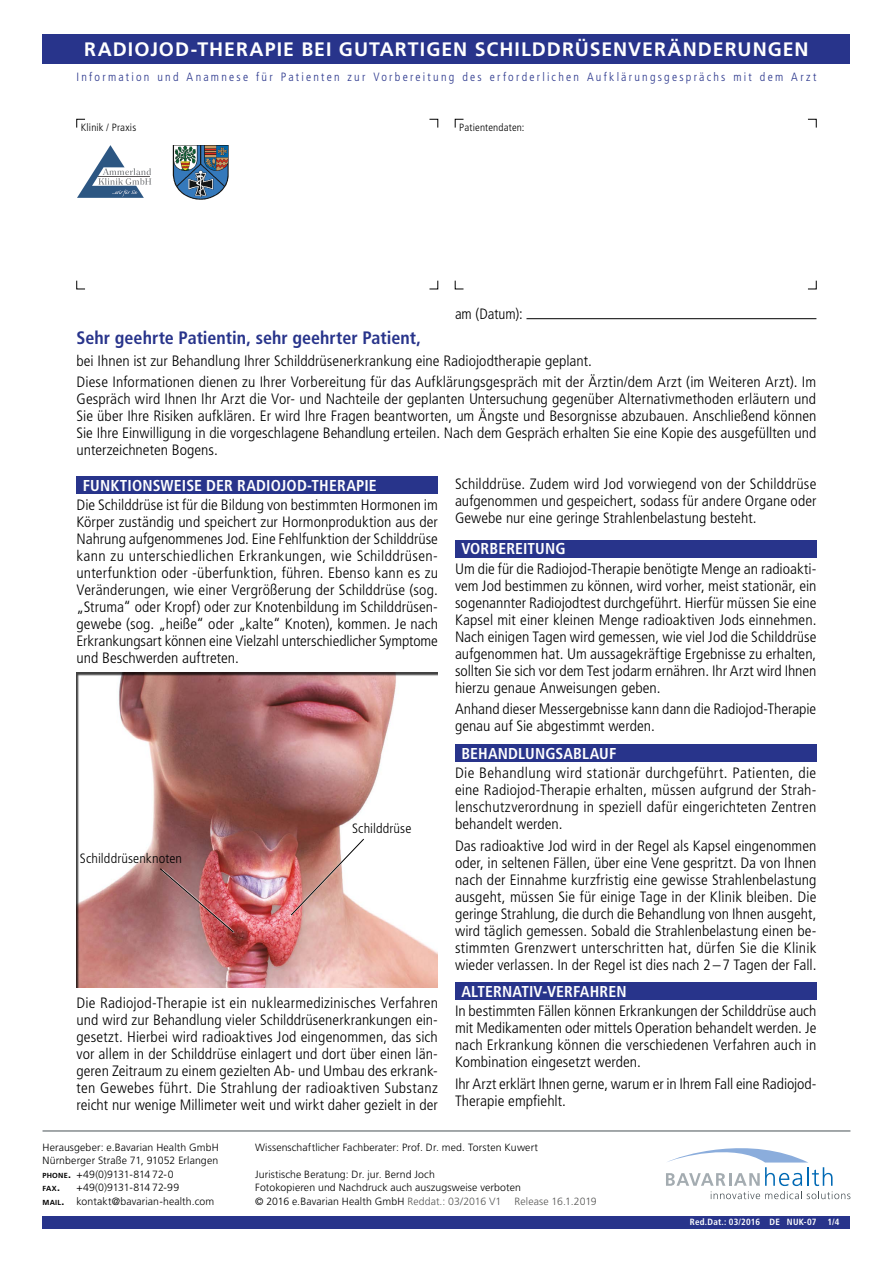
<style>
.page{position:relative;width:893px;height:1263px;background:#fff}
.page>*{position:absolute;margin:0;border:0;box-sizing:border-box;transform-origin:0 0}
.t1{font:700 19.5px "Frutiger LT Pro";letter-spacing:.05em;color:#fff}
.t2{font:700 condensed 18px "Frutiger LT Pro";color:#28348b}
.t3{font:700 condensed 15.75px "Frutiger LT Pro";letter-spacing:.005em;color:#fff}
.t4{font:300 condensed 15px/17px "Frutiger LT Pro";color:#000;text-align:justify;scale:1.05 1}
.t5{font:300 condensed 15px "Frutiger LT Pro";color:#000}
.t6{font:300 condensed 13.5px "Frutiger LT Pro";letter-spacing:.005em;color:#000;scale:1.05 1}
.t7{font:300 condensed 12px "Frutiger LT Pro";letter-spacing:.185em;color:#28348b}
.t8{font:300 10.5px/13.5px "Frutiger LT Pro";letter-spacing:.01em;color:#000;text-align:justify}
.t9{font:300 condensed 10.5px "Frutiger LT Pro";letter-spacing:.015em;color:#000;scale:1.05 1}
.t10{font:300 10.5px "Frutiger LT Pro";letter-spacing:.01em;color:#575756}
.t11{font:700 condensed 9px "Frutiger LT Pro";letter-spacing:.02em;color:#fff}
.t12{font:700 7.35px "Frutiger LT Pro";color:#000}
.s1{font-weight:700;font-size:7.35px}
.s2{font-weight:700}
.s3{font-size:10.5px}
.s4{color:#575756}
</style>
<div class="page">
<div style="left:43px;top:1216px;width:807px;height:13px;background:#28348b"></div>
<div style="left:43px;top:34px;width:807px;height:30px;background:#28348b"></div>
<hr style="left:43px;top:1131px;width:807px;height:1px;background:#485156">
<svg style="left:76px;top:280px;width:9px;height:9px"></svg>
<svg style="left:429px;top:280px;width:9px;height:9px"></svg>
<svg style="left:455px;top:280px;width:9px;height:9px"></svg>
<svg style="left:808px;top:280px;width:9px;height:9px"></svg>
<svg style="left:76px;top:119px;width:9px;height:9px"></svg>
<svg style="left:429px;top:119px;width:9px;height:9px"></svg>
<svg style="left:455px;top:119px;width:9px;height:9px"></svg>
<svg style="left:808px;top:119px;width:9px;height:9px"></svg>
<svg style="left:666px;top:1148px;width:184px;height:51px"></svg>
<div style="left:77px;top:476px;width:361px;height:17px;background:#28348b"></div>
<div style="left:63px;top:663px;width:387px;height:325px;background:#000;opacity:.75"></div>
<div style="left:455px;top:540px;width:361px;height:17px;background:#28348b"></div>
<div style="left:455px;top:744px;width:361px;height:17px;background:#28348b"></div>
<div style="left:455px;top:982px;width:361px;height:17px;background:#28348b"></div>
<hr style="left:455px;top:318px;width:361px;height:1px;background:#000">
<hr style="left:455px;top:317px;width:71px;height:3px;background:#fff">
<svg style="left:290px;top:838px;width:75px;height:78px"></svg>
<img style="left:159px;top:855px;width:76px;height:90px">
<img style="left:78px;top:146px;width:151px;height:54px">
<h1 class="t1" style="left:84px;top:38px;width:726px">RADIOJOD-THERAPIE BEI GUTARTIGEN SCHILDDRÜSENVERÄNDERUNGEN</h1>
<p class="t7" style="left:77px;top:70px;width:741px">Information und Anamnese für Patienten zur Vorbereitung des erforderlichen Aufklärungsgesprächs mit dem Arzt</p>
<p class="t9" style="left:81px;top:122px;width:54px">Klinik / Praxis</p>
<p class="t9" style="left:459px;top:122px;width:64px">Patientendaten:</p>
<p class="t5" style="left:455px;top:305px;width:69px">am (Datum):</p>
<p class="t2" style="left:77px;top:327px;width:346px">Sehr geehrte Patientin, sehr geehrter Patient,</p>
<p class="t4" style="left:77px;top:350px;width:706px;line-height:21.3px">bei Ihnen ist zur Behandlung Ihrer Schilddrüsenerkrankung eine Radiojodtherapie geplant.<br>Diese Informationen dienen zu Ihrer Vorbereitung für das Aufklärungsgespräch mit der Ärztin/dem Arzt (im Weiteren Arzt). Im</p>
<p class="t4" style="left:77px;top:390px;width:706px">Gespräch wird Ihnen Ihr Arzt die Vor- und Nachteile der geplanten Untersuchung gegenüber Alternativmethoden erläutern und Sie über Ihre Risiken aufklären. Er wird Ihre Fragen beantworten, um Ängste und Besorgnisse abzubauen. Anschließend können Sie Ihre Einwilligung in die vorgeschlagene Behandlung erteilen. Nach dem Gespräch erhalten Sie eine Kopie des ausgefüllten und unterzeichneten Bogens.</p>
<p class="t3" style="left:83px;top:476px;width:295px">FUNKTIONSWEISE DER RADIOJOD-THERAPIE</p>
<p class="t4" style="left:77px;top:497px;width:346px">Die Schilddrüse ist für die Bildung von bestimmten Hormonen im Körper zuständig und speichert zur Hormonproduktion aus der Nahrung aufgenommenes Jod. Eine Fehlfunktion der Schilddrüse kann zu unterschiedlichen Erkrankungen, wie Schilddrüsen&shy;unterfunktion oder -überfunktion, führen. Ebenso kann es zu Veränderungen, wie einer Vergrößerung der Schilddrüse (sog. „Struma“ oder Kropf) oder zur Knotenbildung im Schilddrüsen&shy;gewebe (sog. „heiße“ oder „kalte“ Knoten), kommen. Je nach Erkrankungsart können eine Vielzahl unterschiedlicher Symptome und Beschwerden auftreten.</p>
<p class="t4" style="left:455px;top:475px;width:346px">Schilddrüse. Zudem wird Jod vorwiegend von der Schilddrüse aufgenommen und gespeichert, sodass für andere Organe oder Gewebe nur eine geringe Strahlenbelastung besteht.</p>
<p class="t3" style="left:461px;top:540px;width:106px">VORBEREITUNG</p>
<p class="t4" style="left:455px;top:561px;width:346px">Um die für die Radiojod-Therapie benötigte Menge an radioakti&shy;vem Jod bestimmen zu können, wird vorher, meist stationär, ein sogenannter Radiojodtest durchgeführt. Hierfür müssen Sie eine Kapsel mit einer kleinen Menge radioaktiven Jods einnehmen.<br>Nach einigen Tagen wird gemessen, wie viel Jod die Schilddrüse aufgenommen hat. Um aussagekräftige Ergebnisse zu erhalten, sollten Sie sich vor dem Test jodarm ernähren. Ihr Arzt wird Ihnen hierzu genaue Anweisungen geben.</p>
<p class="t4" style="left:455px;top:701px;width:346px">Anhand dieser Messergebnisse kann dann die Radiojod-Therapie genau auf Sie abgestimmt werden.</p>
<p class="t3" style="left:461px;top:744px;width:156px">BEHANDLUNGSABLAUF</p>
<p class="t4" style="left:455px;top:765px;width:346px">Die Behandlung wird stationär durchgeführt. Patienten, die eine Radiojod-Therapie erhalten, müssen aufgrund der Strah&shy;lenschutzverordnung in speziell dafür eingerichteten Zentren behandelt werden.</p>
<p class="t4" style="left:455px;top:837px;width:346px">Das radioaktive Jod wird in der Regel als Kapsel eingenommen oder, in seltenen Fällen, über eine Vene gespritzt. Da von Ihnen nach der Einnahme kurzfristig eine gewisse Strahlenbelastung ausgeht, müssen Sie für einige Tage in der Klinik bleiben. Die geringe Strahlung, die durch die Behandlung von Ihnen ausgeht, wird täglich gemessen. Sobald die Strahlenbelastung einen be&shy;stimmten Grenzwert unterschritten hat, dürfen Sie die Klinik wieder verlassen. In der Regel ist dies nach 2 –7 Tagen der Fall.</p>
<p class="t3" style="left:461px;top:982px;width:167px">ALTERNATIV-VERFAHREN</p>
<p class="t4" style="left:455px;top:1003px;width:346px">In bestimmten Fällen können Erkrankungen der Schilddrüse auch mit Medikamenten oder mittels Operation behandelt werden. Je nach Erkrankung können die verschiedenen Verfahren auch in Kombination eingesetzt werden.</p>
<p class="t4" style="left:455px;top:1075px;width:346px">Ihr Arzt erklärt Ihnen gerne, warum er in Ihrem Fall eine Radiojod-<br>Therapie empfiehlt.</p>
<p class="t6" style="left:352px;top:821px;width:58px">Schilddrüse</p>
<p class="t6" style="left:80px;top:851px;width:99px">Schilddrüsenknoten</p>
<p class="t4" style="left:77px;top:994px;width:346px">Die Radiojod-Therapie ist ein nuklearmedizinisches Verfahren und wird zur Behandlung vieler Schilddrüsenerkrankungen ein&shy;gesetzt. Hierbei wird radioaktives Jod eingenommen, das sich vor allem in der Schilddrüse einlagert und dort über einen län&shy;geren Zeitraum zu einem gezielten Ab- und Umbau des erkrank&shy;ten Gewebes führt. Die Strahlung der radioaktiven Substanz reicht nur wenige Millimeter weit und wirkt daher gezielt in der</p>
<p class="t8" style="left:43px;top:1140px;width:178px">Herausgeber: e.Bavarian Health GmbH Nürnberger Straße 71, 91052 Erlangen <span class="s1">PHONE</span><span class="s2">.</span> +49(0)9131-814 72-0</p>
<p class="t12" style="left:43px;top:1184px;width:19px">FAX<span class="s3">.</span></p>
<p class="t8" style="left:43px;top:1181px;width:173px;text-align:center">+49(0)9131-814 72-99<br><span class="s1">MAIL</span><span class="s2">.</span> kontakt@bavarian-health.com</p>
<p class="t8" style="left:255px;top:1140px;width:284px">Wissenschaftlicher Fachberater: Prof. Dr. med. Torsten Kuwert</p>
<p class="t8" style="left:255px;top:1167px;width:267px;text-align:left">Juristische Beratung: Dr. jur. Bernd Joch<br>Fotokopieren und Nachdruck auch auszugsweise verboten © 2016 e.Bavarian Health GmbH <span class="s4">Reddat.: 03/2016 V1</span></p>
<p class="t10" style="left:514px;top:1195px;width:84px">Release 16.1.2019</p>
<p class="t11" style="left:690px;top:1216px;width:151px">Red.Dat.: 03/2016 DE NUK-07 1/4</p>
</div>
